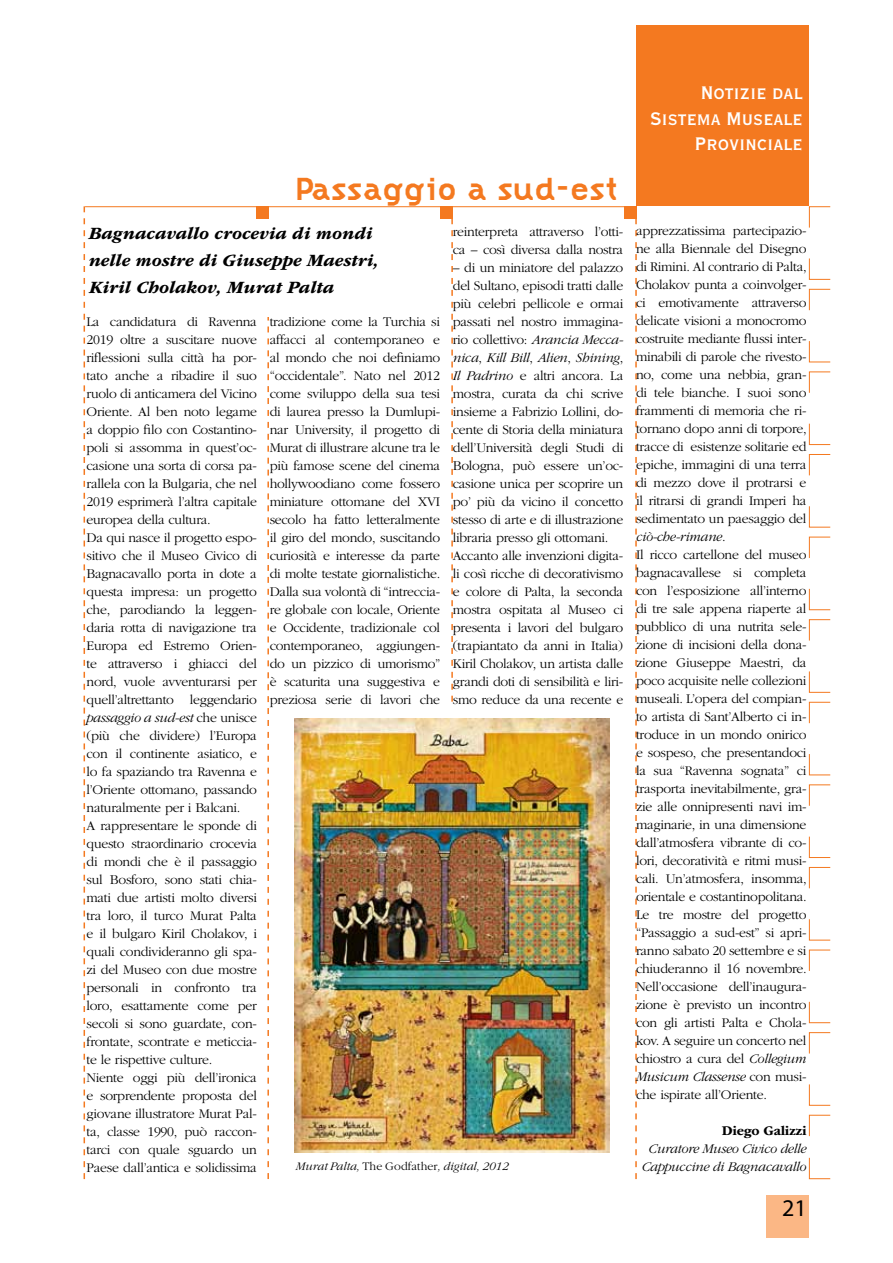
<style>
.page{position:relative;width:893px;height:1263px;background:#fff}
.page>*{position:absolute;margin:0;border:0;box-sizing:border-box;transform-origin:0 0}
.t1{font:700 33px "Citizen";color:#f47920}
.t2{font:24px/25.5px "Copperplate Gothic Std 30 BC";color:#fff;text-align:right;scale:.95 1}
.t3{font:24px "Myriad Pro";color:#000}
.t4{font:italic 700 18px/27px "ITC Garamond Std";color:#000}
.t5{font:300 13.8px/18px "ITC Garamond Std";letter-spacing:-.02em;color:#000}
.t6{font:italic 300 13.8px/18px "ITC Garamond Std";letter-spacing:-.02em;color:#000;text-align:center}
.t7{font:700 13.8px "ITC Garamond Std";letter-spacing:-.02em;color:#000}
.t8{font:italic 300 12px "ITC Garamond Std";letter-spacing:.005em;color:#000}
.s1{font-style:italic}
.s2{font-style:normal}
</style>
<div class="page">
<svg style="left:451px;top:219px;width:2px;height:483px"></svg>
<svg style="left:635px;top:219px;width:2px;height:960px"></svg>
<div style="left:766px;top:1195px;width:43px;height:42px;background:#fbb785"></div>
<svg style="left:809px;top:206px;width:22px;height:22px"></svg>
<svg style="left:809px;top:258px;width:22px;height:22px"></svg>
<svg style="left:809px;top:289px;width:22px;height:22px"></svg>
<svg style="left:809px;top:341px;width:22px;height:22px"></svg>
<svg style="left:809px;top:371px;width:22px;height:22px"></svg>
<svg style="left:809px;top:423px;width:22px;height:22px"></svg>
<svg style="left:809px;top:454px;width:22px;height:22px"></svg>
<svg style="left:809px;top:506px;width:22px;height:22px"></svg>
<svg style="left:809px;top:536px;width:22px;height:22px"></svg>
<svg style="left:809px;top:588px;width:22px;height:22px"></svg>
<svg style="left:809px;top:619px;width:22px;height:22px"></svg>
<svg style="left:809px;top:671px;width:22px;height:22px"></svg>
<svg style="left:809px;top:701px;width:22px;height:23px"></svg>
<svg style="left:809px;top:754px;width:22px;height:22px"></svg>
<svg style="left:809px;top:784px;width:22px;height:22px"></svg>
<svg style="left:809px;top:836px;width:22px;height:22px"></svg>
<svg style="left:809px;top:867px;width:22px;height:22px"></svg>
<svg style="left:809px;top:919px;width:22px;height:22px"></svg>
<svg style="left:809px;top:949px;width:22px;height:22px"></svg>
<svg style="left:809px;top:1001px;width:22px;height:22px"></svg>
<svg style="left:809px;top:1032px;width:22px;height:22px"></svg>
<svg style="left:809px;top:1084px;width:22px;height:22px"></svg>
<svg style="left:809px;top:1114px;width:22px;height:23px"></svg>
<svg style="left:809px;top:1157px;width:22px;height:22px"></svg>
<hr style="left:85px;top:206px;width:552px;height:1px;background:#f47920">
<div style="left:440px;top:206px;width:13px;height:13px;background:#f47920"></div>
<div style="left:624px;top:206px;width:13px;height:13px;background:#f47920"></div>
<svg style="left:84px;top:206px;width:1px;height:973px"></svg>
<svg style="left:267px;top:317px;width:2px;height:862px"></svg>
<div style="left:256px;top:206px;width:13px;height:13px;background:#f47920"></div>
<div style="left:637px;top:26px;width:172px;height:180px;background:#f47920"></div>
<img style="left:295px;top:718px;width:314px;height:435px">
<h1 class="t1" style="left:295px;top:169px;width:324px">Passaggio a sud-est</h1>
<p class="t5" style="left:453px;top:222px;width:172px">reinterpreta attraverso l’otti&shy;ca – così diversa dalla nostra</p>
<p class="t5" style="left:453px;top:258px;width:172px">– di un miniatore del palazzo del Sultano, episodi tratti dalle più celebri pellicole e ormai passati nel nostro immagina&shy;rio collettivo: <span class="s1">Arancia Mecca&shy;nica</span>, <span class="s1">Kill Bill</span>, <span class="s1">Alien</span>, <span class="s1">Shining</span>,<br><span class="s1">Il Padrino</span> e altri ancora. La mostra, curata da chi scrive insieme a Fabrizio Lollini, do&shy;cente di Storia della miniatura dell’Università degli Studi di<br>Bologna, può essere un’oc&shy;casione unica per scoprire un po’ più da vicino il concetto stesso di arte e di illustrazione libraria presso gli ottomani.<br>Accanto alle invenzioni digita&shy;li così ricche di decorativismo e colore di Palta, la seconda mostra ospitata al Museo ci presenta i lavori del bulgaro (trapiantato da anni in Italia)<br>Kiril Cholakov, un artista dalle grandi doti di sensibilità e liri&shy;smo reduce da una recente e</p>
<h3 class="t4" style="left:89px;top:220px;width:292px">Bagnacavallo crocevia di mondi nelle mostre di Giuseppe Maestri,<br>Kiril Cholakov, Murat Palta</h3>
<p class="t5" style="left:87px;top:313px;width:172px">La candidatura di Ravenna<br>2019 oltre a suscitare nuove riflessioni sulla città ha por&shy;tato anche a ribadire il suo ruolo di anticamera del Vicino<br>Oriente. Al ben noto legame a doppio filo con Costantino&shy;poli si assomma in quest’oc&shy;casione una sorta di corsa pa&shy;rallela con la Bulgaria, che nel<br>2019 esprimerà l’altra capitale europea della cultura.<br>Da qui nasce il progetto espo&shy;sitivo che il Museo Civico di<br>Bagnacavallo porta in dote a questa impresa: un progetto che, parodiando la leggen&shy;daria rotta di navigazione tra<br>Europa ed Estremo Orien&shy;te attraverso i ghiacci del nord, vuole avventurarsi per quell’altrettanto leggendario <span class="s1">passaggio a sud-est</span> che unisce (più che dividere) l’Europa con il continente asiatico, e lo fa spaziando tra Ravenna e l’Oriente ottomano, passando naturalmente per i Balcani.<br>A rappresentare le sponde di questo straordinario crocevia di mondi che è il passaggio sul Bosforo, sono stati chia&shy;mati due artisti molto diversi tra loro, il turco Murat Palta e il bulgaro Kiril Cholakov, i quali condivideranno gli spa&shy;zi del Museo con due mostre personali in confronto tra loro, esattamente come per secoli si sono guardate, con&shy;frontate, scontrate e meticcia&shy;te le rispettive culture.<br>Niente oggi più dell’ironica e sorprendente proposta del giovane illustratore Murat Pal&shy;ta, classe 1990, può raccon&shy;tarci con quale sguardo un<br>Paese dall’antica e solidissima</p>
<p class="t5" style="left:270px;top:313px;width:172px;text-align:justify">tradizione come la Turchia si affacci al contemporaneo e al mondo che noi definiamo “occidentale”. Nato nel 2012 come sviluppo della sua tesi di laurea presso la Dumlupi&shy;nar University, il progetto di Murat di illustrare alcune tra le più famose scene del cinema hollywoodiano come fossero miniature ottomane del XVI secolo ha fatto letteralmente il giro del mondo, suscitando curiosità e interesse da parte di molte testate giornalistiche.<br>Dalla sua volontà di “intreccia&shy;re globale con locale, Oriente e Occidente, tradizionale col contemporaneo, aggiungen&shy;do un pizzico di umorismo” è scaturita una suggestiva e preziosa serie di lavori che</p>
<p class="t8" style="left:296px;top:1159px;width:214px">Murat Palta, <span class="s2">The Godfather</span>, digital, 2012</p>
<h2 class="t2" style="left:650px;top:80px;width:162px">Notizie dal<br>Sistema Museale<br>Provinciale</h2>
<p class="t5" style="left:636px;top:222px;width:172px">apprezzatissima partecipazio&shy;ne alla Biennale del Disegno di Rimini. Al contrario di Palta,<br>Cholakov punta a coinvolger&shy;ci emotivamente attraverso delicate visioni a monocromo costruite mediante flussi inter&shy;minabili di parole che rivesto&shy;no, come una nebbia, gran&shy;di tele bianche. I suoi sono frammenti di memoria che ri&shy;tornano dopo anni di torpore, tracce di esistenze solitarie ed epiche, immagini di una terra di mezzo dove il protrarsi e il ritrarsi di grandi Imperi ha sedimentato un paesaggio del <span class="s1">ciò-che-rimane</span>.<br>Il ricco cartellone del museo bagnacavallese si completa con l’esposizione all’interno di tre sale appena riaperte al pubblico di una nutrita sele&shy;zione di incisioni della dona&shy;zione Giuseppe Maestri, da poco acquisite nelle collezioni museali. L’opera del compian&shy;to artista di Sant’Alberto ci in&shy;troduce in un mondo onirico e sospeso, che presentandoci la sua “Ravenna sognata” ci trasporta inevitabilmente, gra&shy;zie alle onnipresenti navi im&shy;maginarie, in una dimensione dall’atmosfera vibrante di co&shy;lori, decoratività e ritmi musi&shy;cali. Un’atmosfera, insomma, orientale e costantinopolitana.<br>Le tre mostre del progetto “Passaggio a sud-est” si apri&shy;ranno sabato 20 settembre e si chiuderanno il 16 novembre.<br>Nell’occasione dell’inaugura&shy;zione è previsto un incontro con gli artisti Palta e Chola&shy;kov. A seguire un concerto nel chiostro a cura del <span class="s1">Collegium<br>Musicum Classense</span> con musi&shy;che ispirate all’Oriente.</p>
<p class="t7" style="left:722px;top:1123px;width:86px">Diego Galizzi</p>
<p class="t6" style="left:642px;top:1140px;width:166px">Curatore Museo Civico delle<br>Cappuccine di Bagnacavallo</p>
<h2 class="t3" style="left:782px;top:1193px;width:26px">21</h2>
</div>
